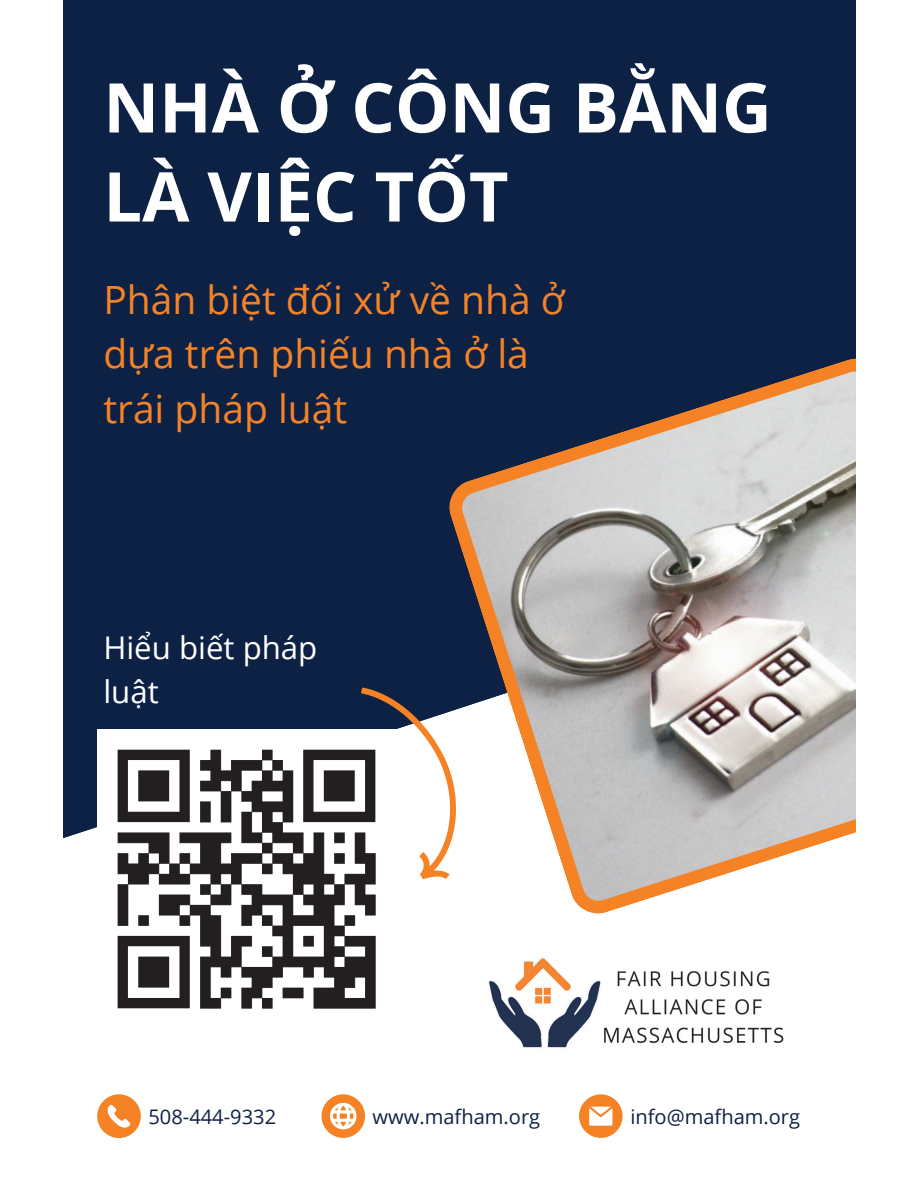
<style>
.page{position:relative;width:918px;height:1188px;background:#fff}
.page>*{position:absolute;margin:0;border:0;box-sizing:border-box;transform-origin:0 0}
.t1{font:700 68.55px/89.1px "Open Sans";color:#fff}
.t2{font:39px/54.3px "Open Sans";color:#f58326}
.t3{font:31.2px/43.7px "Open Sans";color:#fff}
.t4{font:20.1px "Open Sans";color:#0d2145}
</style>
<div class="page">
<div style="left:63px;top:0;width:792px;height:1188px;background:#0d2145"></div>
<div style="left:63px;top:729px;width:792px;height:459px;background:#fff"></div>
<svg style="left:446px;top:358px;width:409px;height:559px;background:#b0aaa9"></svg>
<img style="left:480px;top:931px;width:337px;height:121px">
<svg style="left:97px;top:1094px;width:44px;height:44px;background:#f8ab6d"></svg>
<svg style="left:322px;top:1094px;width:43px;height:44px;background:#f9b986"></svg>
<svg style="left:579px;top:1094px;width:44px;height:44px;background:#f9b882"></svg>
<img style="left:97px;top:730px;width:299px;height:298px">
<svg style="left:361px;top:687px;width:95px;height:192px"></svg>
<h1 class="t1" style="left:103px;top:61px;width:670px">NHÀ Ở CÔNG BẰNG<br>LÀ VIỆC TỐT</h1>
<p class="t2" style="left:103px;top:272px;width:463px">Phân biệt đối xử về nhà ở dựa trên phiếu nhà ở là trái pháp luật</p>
<p class="t3" style="left:103px;top:625px;width:216px">Hiểu biết pháp luật</p>
<p class="t4" style="left:148px;top:1102px;width:129px">508-444-9332</p>
<p class="t4" style="left:373px;top:1102px;width:169px">www.mafham.org</p>
<p class="t4" style="left:630px;top:1102px;width:171px">info@mafham.org</p>
</div>
